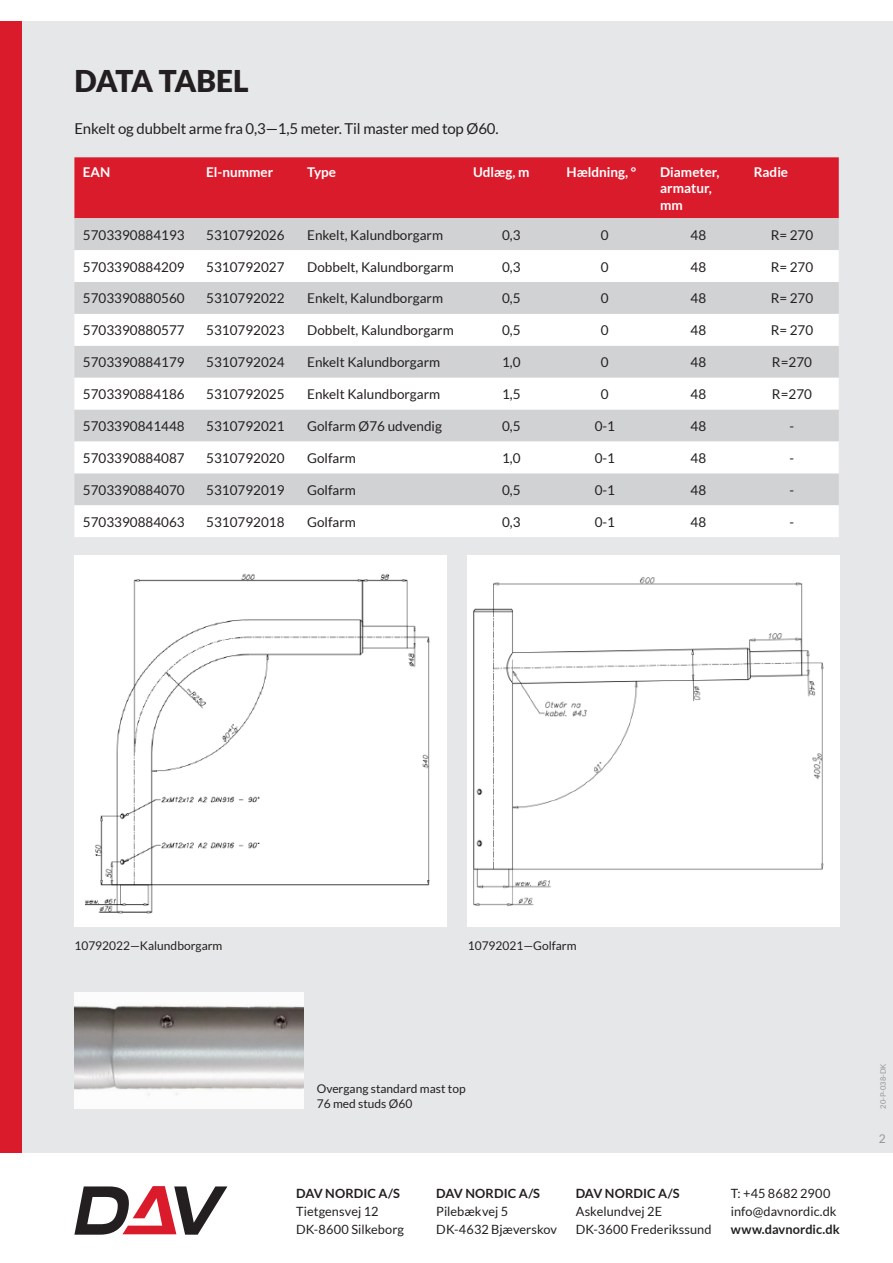
<style>
.page{position:relative;width:893px;height:1263px;background:#fff}
.page>*{position:absolute;margin:0;border:0;box-sizing:border-box;transform-origin:0 0}
.t1{font:900 30px "Lato";letter-spacing:-.03em;color:#231f20}
.t2{font:15px "Lato";letter-spacing:-.01em;color:#231f20}
.t3{font:13.5px "Lato";color:#231f20}
.t4{font:700 13.5px/16.5px "Lato";color:#fff}
.t5{font:12.75px/18px "Lato";letter-spacing:.005em;color:#231f20}
.t6{font:700 12.75px "Lato";letter-spacing:.005em;color:#231f20}
.t7{font:12px/15px "Lato";color:#231f20}
.t8{font:12px "Lato";color:#939598}
.t9{font:7.5px "Lato";color:#939598}
</style>
<div class="page">
<div style="left:0;top:21px;width:893px;height:1131px;background:#e6e7e9"></div>
<div style="left:0;top:21px;width:21px;height:1131px;background:#da1b2b"></div>
<svg style="left:74px;top:1186px;width:153px;height:49px"></svg>
<div style="left:74px;top:157px;width:765px;height:61px;background:#da1b2b"></div>
<div style="left:74px;top:218px;width:765px;height:32px;background:#d1d2d4"></div>
<svg style="left:74px;top:250px;width:765px;height:287px;background:#eaebeb"></svg>
<div style="left:74px;top:555px;width:372px;height:372px;background:#fff"></div>
<img style="left:85px;top:574px;width:345px;height:340px">
<img style="left:74px;top:993px;width:229px;height:115px">
<div style="left:468px;top:555px;width:372px;height:372px;background:#fff"></div>
<img style="left:473px;top:577px;width:351px;height:329px">
<h1 class="t1" style="left:74px;top:64px;width:176px">DATA TABEL</h1>
<p class="t2" style="left:74px;top:120px;width:426px">Enkelt og dubbelt arme fra 0,3—1,5 meter. Til master med top Ø60.</p>
<p class="t4" style="left:83px;top:165px;width:29px">EAN</p>
<p class="t4" style="left:206px;top:165px;width:69px">El-nummer</p>
<p class="t4" style="left:307px;top:165px;width:30px">Type</p>
<p class="t4" style="left:473px;top:163px;width:58px">Udlæg, m</p>
<p class="t4" style="left:567px;top:163px;width:71px">Hældning, °</p>
<p class="t4" style="left:660px;top:163px;width:61px">Diameter, armatur, mm</p>
<p class="t4" style="left:754px;top:163px;width:36px">Radie</p>
<p class="t3" style="left:83px;top:227px;width:103px">5703390884193</p>
<p class="t3" style="left:206px;top:227px;width:80px">5310792026</p>
<p class="t3" style="left:307px;top:229px;width:137px">Enkelt, Kalundborgarm</p>
<p class="t3" style="left:502px;top:229px;width:20px">0,3</p>
<p class="t3" style="left:601px;top:229px;width:9px">0</p>
<p class="t3" style="left:691px;top:229px;width:17px">48</p>
<p class="t3" style="left:771px;top:229px;width:44px">R= 270</p>
<p class="t3" style="left:83px;top:259px;width:103px">5703390884209</p>
<p class="t3" style="left:206px;top:259px;width:80px">5310792027</p>
<p class="t3" style="left:307px;top:261px;width:148px">Dobbelt, Kalundborgarm</p>
<p class="t3" style="left:502px;top:261px;width:20px">0,3</p>
<p class="t3" style="left:601px;top:261px;width:9px">0</p>
<p class="t3" style="left:691px;top:261px;width:17px">48</p>
<p class="t3" style="left:771px;top:261px;width:44px">R= 270</p>
<p class="t3" style="left:83px;top:291px;width:103px">5703390880560</p>
<p class="t3" style="left:206px;top:291px;width:80px">5310792022</p>
<p class="t3" style="left:307px;top:293px;width:137px">Enkelt, Kalundborgarm</p>
<p class="t3" style="left:502px;top:293px;width:20px">0,5</p>
<p class="t3" style="left:601px;top:293px;width:9px">0</p>
<p class="t3" style="left:691px;top:293px;width:17px">48</p>
<p class="t3" style="left:771px;top:293px;width:44px">R= 270</p>
<p class="t3" style="left:83px;top:323px;width:103px">5703390880577</p>
<p class="t3" style="left:206px;top:323px;width:80px">5310792023</p>
<p class="t3" style="left:307px;top:325px;width:148px">Dobbelt, Kalundborgarm</p>
<p class="t3" style="left:502px;top:325px;width:20px">0,5</p>
<p class="t3" style="left:601px;top:325px;width:9px">0</p>
<p class="t3" style="left:691px;top:325px;width:17px">48</p>
<p class="t3" style="left:771px;top:325px;width:44px">R= 270</p>
<p class="t3" style="left:83px;top:355px;width:103px">5703390884179</p>
<p class="t3" style="left:206px;top:355px;width:80px">5310792024</p>
<p class="t3" style="left:307px;top:357px;width:135px">Enkelt Kalundborgarm</p>
<p class="t3" style="left:502px;top:357px;width:20px">1,0</p>
<p class="t3" style="left:601px;top:357px;width:9px">0</p>
<p class="t3" style="left:691px;top:357px;width:17px">48</p>
<p class="t3" style="left:772px;top:357px;width:42px">R=270</p>
<p class="t3" style="left:83px;top:387px;width:103px">5703390884186</p>
<p class="t3" style="left:206px;top:387px;width:80px">5310792025</p>
<p class="t3" style="left:307px;top:389px;width:135px">Enkelt Kalundborgarm</p>
<p class="t3" style="left:502px;top:389px;width:20px">1,5</p>
<p class="t3" style="left:601px;top:389px;width:9px">0</p>
<p class="t3" style="left:691px;top:389px;width:17px">48</p>
<p class="t3" style="left:772px;top:389px;width:42px">R=270</p>
<p class="t3" style="left:83px;top:419px;width:103px">5703390841448</p>
<p class="t3" style="left:206px;top:419px;width:80px">5310792021</p>
<p class="t3" style="left:307px;top:419px;width:136px">Golfarm Ø76 udvendig</p>
<p class="t3" style="left:502px;top:421px;width:20px">0,5</p>
<p class="t3" style="left:595px;top:421px;width:22px">0-1</p>
<p class="t3" style="left:691px;top:421px;width:17px">48</p>
<p class="t3" style="left:790px;top:421px;width:6px">-</p>
<p class="t3" style="left:83px;top:450px;width:103px">5703390884087</p>
<p class="t3" style="left:206px;top:450px;width:80px">5310792020</p>
<p class="t3" style="left:307px;top:450px;width:50px">Golfarm</p>
<p class="t3" style="left:502px;top:453px;width:20px">1,0</p>
<p class="t3" style="left:595px;top:453px;width:22px">0-1</p>
<p class="t3" style="left:691px;top:453px;width:17px">48</p>
<p class="t3" style="left:790px;top:453px;width:6px">-</p>
<p class="t3" style="left:83px;top:482px;width:103px">5703390884070</p>
<p class="t3" style="left:206px;top:482px;width:80px">5310792019</p>
<p class="t3" style="left:307px;top:482px;width:50px">Golfarm</p>
<p class="t3" style="left:502px;top:485px;width:20px">0,5</p>
<p class="t3" style="left:595px;top:485px;width:22px">0-1</p>
<p class="t3" style="left:691px;top:485px;width:17px">48</p>
<p class="t3" style="left:790px;top:485px;width:6px">-</p>
<p class="t3" style="left:83px;top:514px;width:103px">5703390884063</p>
<p class="t3" style="left:206px;top:514px;width:80px">5310792018</p>
<p class="t3" style="left:307px;top:514px;width:50px">Golfarm</p>
<p class="t3" style="left:502px;top:516px;width:20px">0,3</p>
<p class="t3" style="left:595px;top:516px;width:22px">0-1</p>
<p class="t3" style="left:691px;top:516px;width:17px">48</p>
<p class="t3" style="left:790px;top:516px;width:6px">-</p>
<p class="t7" style="left:74px;top:938px;width:150px">10792022—Kalundborgarm</p>
<p class="t7" style="left:468px;top:938px;width:110px">10792021—Golfarm</p>
<p class="t7" style="left:317px;top:1082px;width:150px">Overgang standard mast top<br>76 med studs Ø60</p>
<p class="t6" style="left:296px;top:1186px;width:105px">DAV NORDIC A/S</p>
<p class="t5" style="left:296px;top:1203px;width:110px">Tietgensvej 12<br>DK-8600 Silkeborg</p>
<p class="t6" style="left:436px;top:1186px;width:105px">DAV NORDIC A/S</p>
<p class="t5" style="left:436px;top:1203px;width:122px">Pilebækvej 5<br>DK-4632 Bjæverskov</p>
<p class="t6" style="left:576px;top:1186px;width:105px">DAV NORDIC A/S</p>
<p class="t5" style="left:576px;top:1203px;width:137px">Askelundvej 2E<br>DK-3600 Frederikssund</p>
<p class="t5" style="left:731px;top:1185px;width:107px">T: +45 8682 2900 info@davnordic.dk</p>
<p class="t6" style="left:731px;top:1222px;width:110px">www.davnordic.dk</p>
<p class="t9" style="left:880px;top:1108px;width:46px;rotate:-90deg">20-P-038-DK</p>
<p class="t8" style="left:879px;top:1134px;width:8px">2</p>
</div>
